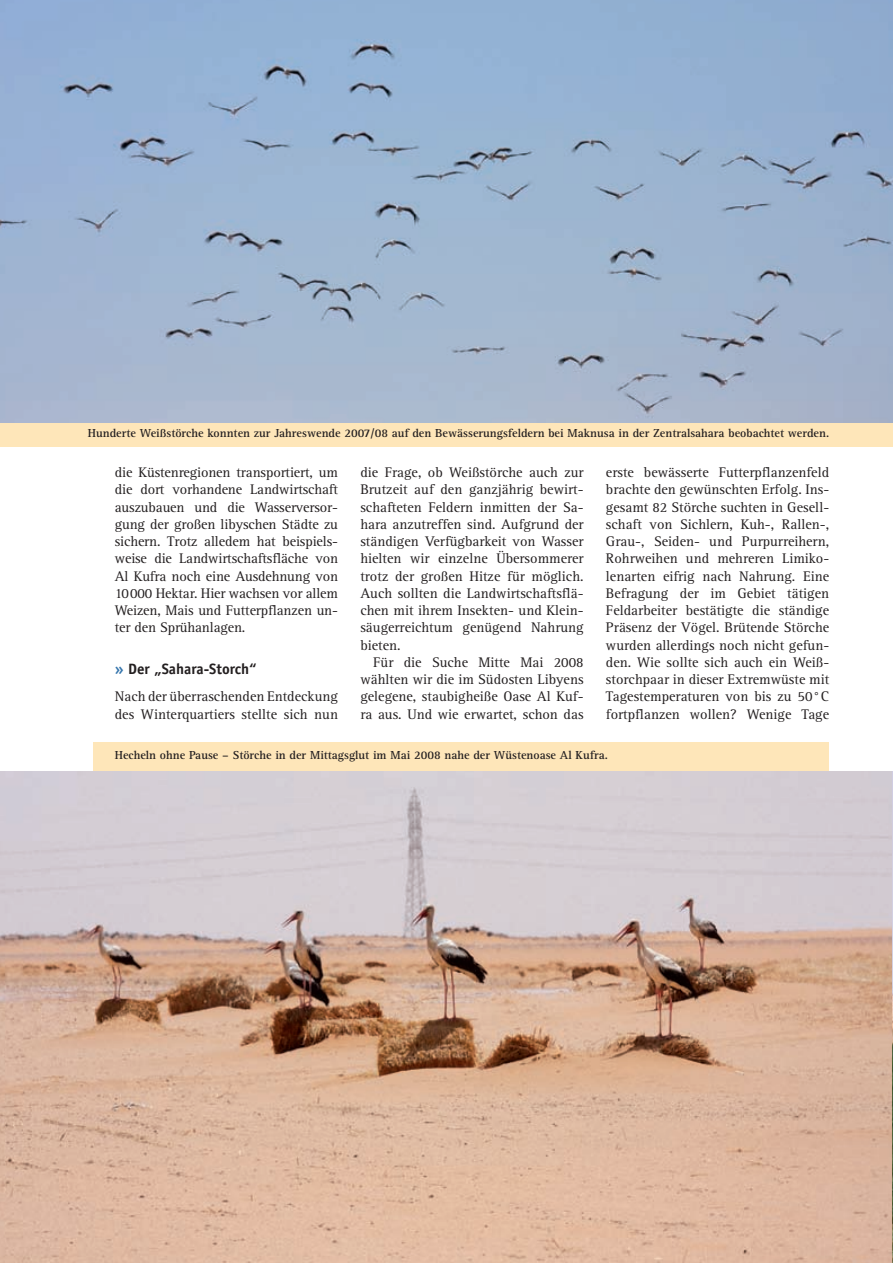
<style>
.page{position:relative;width:893px;height:1263px;background:#fff}
.page>*{position:absolute;margin:0;border:0;box-sizing:border-box;transform-origin:0 0}
.t1{font:700 15px "Officina Sans";color:#231f20}
.t2{font:14.4px/17.2px "Rotis Serif";color:#231f20;text-align:justify}
.t3{font:700 12px "Rotis Serif";color:#231f20}
.s1{color:#3676ad}
</style>
<div class="page">
<div style="left:94px;top:742px;width:735px;height:47px;background:#fee6b9"></div>
<div style="left:0;top:377px;width:893px;height:70px;background:#fee6b9"></div>
<img style="left:0;top:0;width:893px;height:422px">
<img style="left:0;top:771px;width:893px;height:492px">
<p class="t3" style="left:88px;top:426px;width:743px">Hunderte Weißstörche konnten zur Jahreswende 2007/08 auf den Bewässerungsfeldern bei Maknusa in der Zentralsahara beobachtet werden.</p>
<p class="t2" style="left:606px;top:464px;width:225px">erste bewässerte Futterpflanzenfeld brachte den gewünschten Erfolg. Ins&shy;gesamt 82 Störche suchten in Gesell&shy;schaft von Sichlern, Kuh-, Rallen-, Grau-, Seiden- und Purpurreihern, Rohrweihen und mehreren Limiko&shy;lenarten eifrig nach Nahrung. Eine Befragung der im Gebiet tätigen Feldarbeiter bestätigte die ständige Präsenz der Vögel. Brütende Störche wurden allerdings noch nicht gefun&shy;den. Wie sollte sich auch ein Weiß&shy;storchpaar in dieser Extremwüste mit Tagestemperaturen von bis zu 50 ° C fortpflanzen wollen? Wenige Tage</p>
<p class="t3" style="left:115px;top:748px;width:494px">Hecheln ohne Pause – Störche in der Mittagsglut im Mai 2008 nahe der Wüstenoase Al Kufra.</p>
<p class="t2" style="left:360px;top:464px;width:225px">die Frage, ob Weißstörche auch zur Brutzeit auf den ganzjährig bewirt&shy;schafteten Feldern inmitten der Sa&shy;hara anzutreffen sind. Aufgrund der ständigen Verfügbarkeit von Wasser hielten wir einzelne Übersommerer trotz der großen Hitze für möglich.<br>Auch sollten die Landwirtschaftsflä&shy;chen mit ihrem Insekten- und Klein&shy;säugerreichtum genügend Nahrung bieten.</p>
<p class="t2" style="left:360px;top:654px;width:225px;text-indent:13px">Für die Suche Mitte Mai 2008 wählten wir die im Südosten Libyens gelegene, staubigheiße Oase Al Kuf&shy;ra aus. Und wie erwartet, schon das</p>
<p class="t2" style="left:115px;top:464px;width:225px">die Küstenregionen transportiert, um die dort vorhandene Landwirtschaft auszubauen und die Wasserversor&shy;gung der großen libyschen Städte zu sichern. Trotz alledem hat beispiels&shy;weise die Landwirtschaftsfläche von Al Kufra noch eine Ausdehnung von 10 000 Hektar. Hier wachsen vor allem Weizen, Mais und Futterpflanzen un&shy;ter den Sprühanlagen.</p>
<p class="t1" style="left:115px;top:660px;width:143px"><span class="s1">»</span> Der „Sahara-Storch“</p>
<p class="t2" style="left:115px;top:688px;width:225px">Nach der überraschenden Entdeckung des Winterquartiers stellte sich nun</p>
</div>
